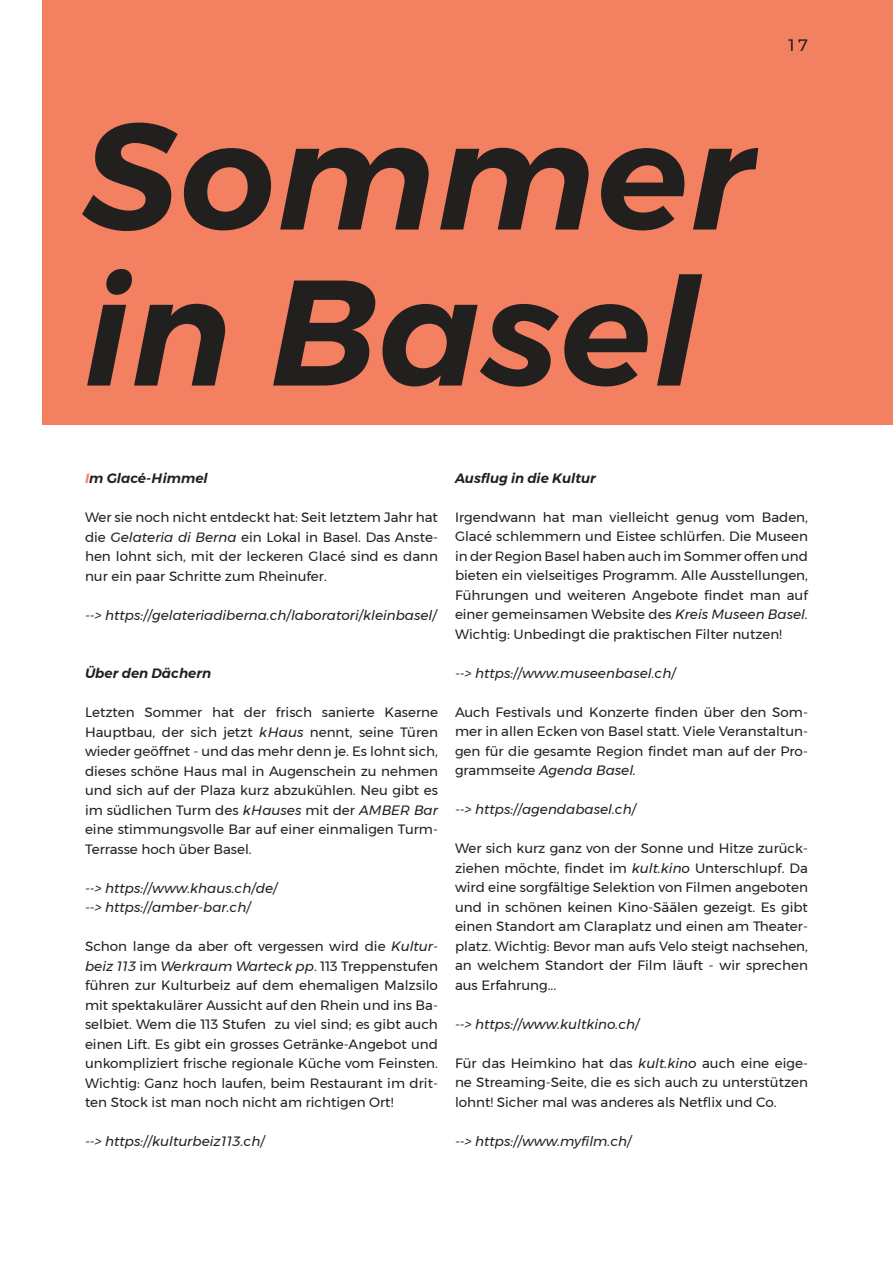
<style>
.page{position:relative;width:893px;height:1263px;background:#fff}
.page>*{position:absolute;margin:0;border:0;box-sizing:border-box;transform-origin:0 0}
.t1{font:italic 600 150px/156px "Montserrat";letter-spacing:.01em;color:#221f1f}
.t2{font:16.5px "Montserrat";color:#221f1f}
.t3{font:13.5px/19.5px "Montserrat";color:#221f1f;text-align:justify}
.t4{font:italic 13.5px/19.5px "Montserrat";color:#221f1f}
.t5{font:italic 600 13.5px "Montserrat";color:#221f1f}
.s1{color:#f48062}
.s2{font-style:italic}
</style>
<div class="page">
<div style="left:43px;top:0;width:850px;height:425px;background:#f48062"></div>
<h1 class="t1" style="left:84px;top:98px;width:671px">Sommer in Basel</h1>
<p class="t2" style="left:788px;top:36px;width:21px">1 7</p>
<p class="t5" style="left:85px;top:471px;width:124px"><span class="s1">I</span>m Glacé-Himmel</p>
<p class="t3" style="left:85px;top:508px;width:354px">Wer sie noch nicht entdeckt hat: Seit letztem Jahr hat die <span class="s2">Gelateria di Berna</span> ein Lokal in Basel. Das Anste&shy;hen lohnt sich, mit der leckeren Glacé sind es dann nur ein paar Schritte zum Rheinufer.</p>
<p class="t4" style="left:85px;top:605px;width:353px">--&gt; https://gelateriadiberna.ch/laboratori/kleinbasel/</p>
<p class="t5" style="left:85px;top:666px;width:128px">Über den Dächern</p>
<p class="t3" style="left:85px;top:702px;width:354px">Letzten Sommer hat der frisch sanierte Kaserne Hauptbau, der sich jetzt <span class="s2">kHaus</span> nennt, seine Türen wieder geöffnet - und das mehr denn je. Es lohnt sich, dieses schöne Haus mal in Augenschein zu nehmen und sich auf der Plaza kurz abzukühlen. Neu gibt es im südlichen Turm des <span class="s2">kHauses</span> mit der <span class="s2">AMBER Bar </span>eine stimmungsvolle Bar auf einer einmaligen Turm-Terrasse hoch über Basel.</p>
<p class="t4" style="left:85px;top:878px;width:194px">--&gt; https://www.khaus.ch/de/ --&gt; https://amber-bar.ch/</p>
<p class="t3" style="left:85px;top:937px;width:354px">Schon lange da aber oft vergessen wird die <span class="s2">Kultur&shy;beiz 113</span> im <span class="s2">Werkraum Warteck pp</span>. 113 Treppenstufen führen zur Kulturbeiz auf dem ehemaligen Malzsilo mit spektakulärer Aussicht auf den Rhein und ins Ba&shy;selbiet. Wem die 113 Stufen zu viel sind; es gibt auch einen Lift. Es gibt ein grosses Getränke-Angebot und unkompliziert frische regionale Küche vom Feinsten.<br>Wichtig: Ganz hoch laufen, beim Restaurant im drit&shy;ten Stock ist man noch nicht am richtigen Ort!</p>
<p class="t4" style="left:85px;top:1132px;width:181px">--&gt; https://kulturbeiz113.ch/</p>
<p class="t5" style="left:455px;top:467px;width:142px">Aus昀氀ug in die Kultur</p>
<p class="t3" style="left:455px;top:508px;width:354px">Irgendwann hat man vielleicht genug vom Baden, Glacé schlemmern und Eistee schlürfen. Die Museen in der Region Basel haben auch im Sommer offen und bieten ein vielseitiges Programm. Alle Ausstellungen, Führungen und weiteren Angebote 昀椀ndet man auf einer gemeinsamen Website des <span class="s2">Kreis Museen Basel.<br></span>Wichtig: Unbedingt die praktischen Filter nutzen!</p>
<p class="t4" style="left:455px;top:664px;width:222px">--&gt; https://www.museenbasel.ch/</p>
<p class="t3" style="left:455px;top:702px;width:354px">Auch Festivals und Konzerte 昀椀nden über den Som&shy;mer in allen Ecken von Basel statt. Viele Veranstaltun&shy;gen für die gesamte Region 昀椀ndet man auf der Pro&shy;grammseite <span class="s2">Agenda Basel.</span></p>
<p class="t4" style="left:455px;top:800px;width:183px">--&gt; https://agendabasel.ch/</p>
<p class="t3" style="left:455px;top:839px;width:354px">Wer sich kurz ganz von der Sonne und Hitze zurück&shy;ziehen möchte, 昀椀ndet im <span class="s2">kult.kino</span> Unterschlupf. Da wird eine sorgfältige Selektion von Filmen angeboten und in schönen keinen Kino-Säälen gezeigt. Es gibt einen Standort am Claraplatz und einen am Theater&shy;platz. Wichtig: Bevor man aufs Velo steigt nachsehen, an welchem Standort der Film läuft - wir sprechen aus Erfahrung...</p>
<p class="t4" style="left:455px;top:1015px;width:186px">--&gt; https://www.kultkino.ch/</p>
<p class="t3" style="left:455px;top:1054px;width:354px">Für das Heimkino hat das <span class="s2">kult.kino</span> auch eine eige&shy;ne Streaming-Seite, die es sich auch zu unterstützen lohnt! Sicher mal was anderes als Net昀氀ix und Co.</p>
<p class="t4" style="left:455px;top:1131px;width:178px">--&gt; https://www.my昀椀lm.ch/</p>
</div>
